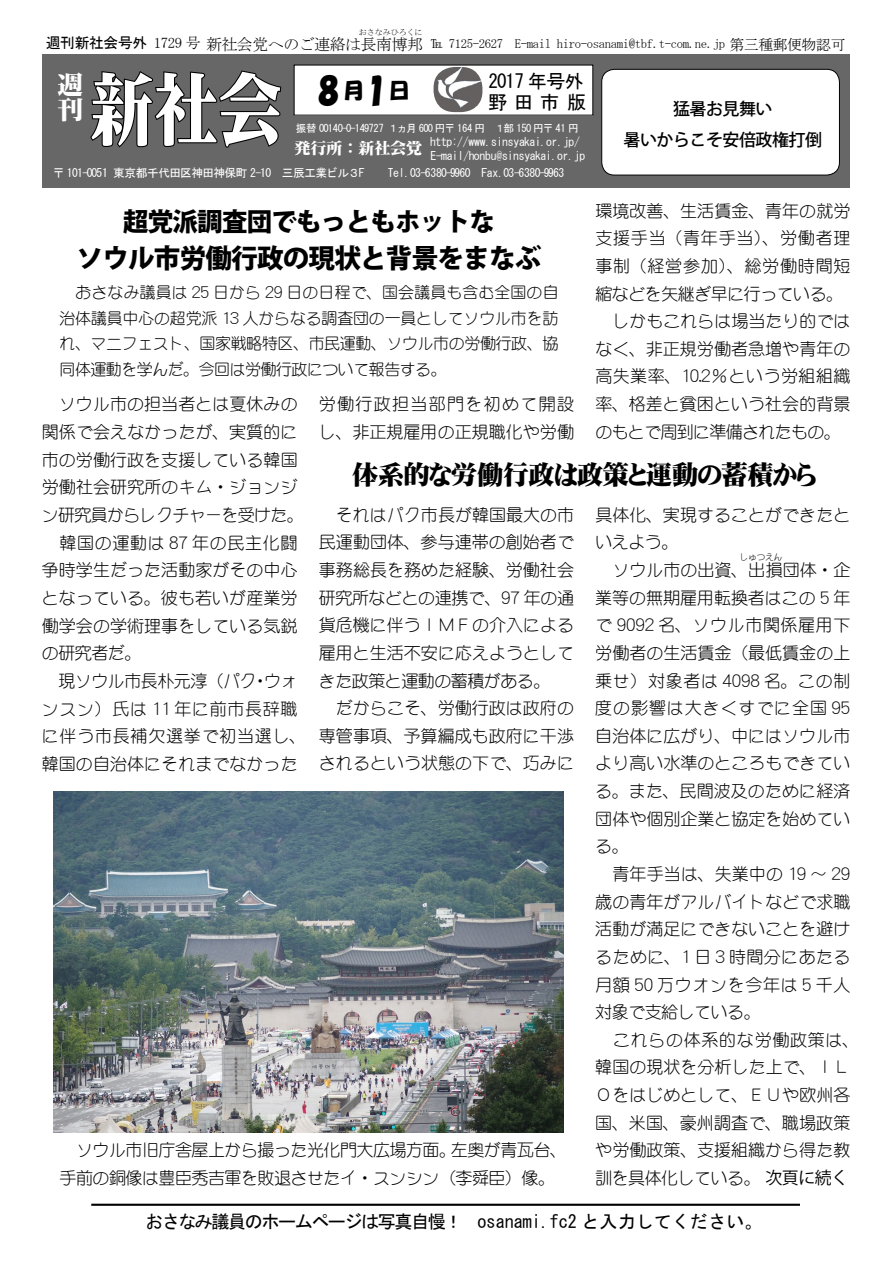
<style>
.page{position:relative;width:893px;height:1263px;background:#fff}
.page>*{position:absolute;margin:0;border:0;box-sizing:border-box;transform-origin:0 0}
.t1{font:79.65px "NIS M9 83 pv RKSJ H";color:#fff;scale:.8 1}
.t2{font:34.05px "HGS Soei Kakupoptai";color:#000}
.t3{font:26.55px "DF Mincho UB WING RKSJ H";letter-spacing:-.03em;color:#000}
.t4{font:800 26.55px "Koz Go Pro";letter-spacing:-.03em;color:#000}
.t5{font:800 25.5px "Koz Go Pro";letter-spacing:-.03em;color:#000}
.t6{font:25.5px/25.5px "NIS M9 83 pv RKSJ H";color:#fff}
.t7{font:21.3px "HGS Soei Kakupoptai";color:#000}
.t8{font:19.2px "MS Gothic";letter-spacing:-.035em;color:#000}
.t9{font:18px "MS Gothic";letter-spacing:-.08em;color:#000}
.t10{font:16.95px/27.6px "DF Maru Gothic Lt WINP RKSJ H";color:#000}
.t11{font:16.95px/27.6px "DF Maru Gothic Lt WINP RKSJ H";letter-spacing:-.03em;color:#000}
.t12{font:16.95px/27.6px "DF Maru Gothic Lt WINP RKSJ H";letter-spacing:.075em;color:#000}
.t13{font:500 16.95px/30.8px "Koz Go Pro";letter-spacing:-.03em;color:#000;text-align:center}
.t14{font:15.9px/25.5px "DF Maru Gothic Lt WINP RKSJ H";letter-spacing:-.03em;color:#000;text-align:justify}
.t15{font:15.9px "MS Mincho";letter-spacing:-.03em;color:#000}
.t16{font:15.9px "NIS M9 83 pv RKSJ H";color:#fff}
.t17{font:14.85px "MS Gothic";letter-spacing:-.03em;color:#000}
.t18{font:12.75px "MS Mincho";letter-spacing:-.03em;color:#000}
.t19{font:11.7px/13.8px "MS Gothic";letter-spacing:-.035em;color:#fff}
.t20{font:10.65px "MS Gothic";letter-spacing:-.045em;color:#fff}
.t21{font:8.55px "DF Maru Gothic Lt WINP RKSJ H";color:#000}
.t22{font:7.95px "MS Mincho";color:#000}
.s1{font-family:"MS Mincho"}
.s2{font-size:15.9px}
.s3{font-size:14.85px}
.s4{font-size:34.05px}
.s5{font-family:"Koz Go Pro"}
</style>
<div class="page">
<div style="left:42px;top:54px;width:807px;height:134px;background:#686767"></div>
<svg style="left:90px;top:70px;width:192px;height:78px"></svg>
<div style="left:294px;top:65px;width:299px;height:50px;background:#fff"></div>
<div style="left:602px;top:69px;width:237px;height:106px;background:#fff;border-radius:13px"></div>
<div style="left:601px;top:69px;width:239px;height:106px;border:1px solid #000;border-radius:13px"></div>
<img style="left:434px;top:67px;width:48px;height:45px">
<hr style="left:91px;top:1204px;width:709px;height:2px;background:#000">
<img style="left:53px;top:792px;width:510px;height:340px">
<p class="t22" style="left:359px;top:28px;width:65px">おさなみひろくに</p>
<p class="t17" style="left:46px;top:35px;width:156px">週刊新社会号外 <span class="s1">1729 号</span></p>
<p class="t18" style="left:376px;top:37px;width:471px"><span class="s2">南博邦</span> ℡ 7125-2627 E-mail hiro-osanami@tbf.t-com.ne.jp <span class="s3">第三種郵便物認可</span></p>
<p class="t15" style="left:206px;top:36px;width:172px">新社会党へのご連絡は長</p>
<h3 class="t6" style="left:58px;top:70px;width:27px">週刊</h3>
<h1 class="t1" style="left:90px;top:60px;width:241px">新社会</h1>
<h2 class="t2" style="left:317px;top:73px;width:24px">8</h2>
<p class="t7" style="left:343px;top:80px;width:68px">月<span class="s4">1</span>日</p>
<p class="t8" style="left:489px;top:71px;width:97px">2017 年号外</p>
<p class="t8" style="left:488px;top:92px;width:100px">野 田 市 版</p>
<p class="t20" style="left:296px;top:123px;width:284px">振替 00140-0-149727 １ヵ月 600 円〒 164 円　１部 150 円〒 41 円</p>
<p class="t19" style="left:430px;top:135px;width:157px">http://www.sinsyakai.or.jp/<br>E-mail/honbu@sinsyakai.or.jp</p>
<p class="t16" style="left:295px;top:138px;width:129px">発行所 : 新社会党</p>
<p class="t19" style="left:53px;top:166px;width:313px">〒 101-0051 東京都千代田区神田神保町 2-10 三辰工業ビル３F</p>
<p class="t19" style="left:388px;top:166px;width:178px">Tel.03-6380-9960 Fax.03-6380-9963</p>
<p class="t13" style="left:624px;top:94px;width:200px">猛暑お見舞い<br>暑いからこそ安倍政権打倒</p>
<p class="t10" style="left:595px;top:197px;width:257px">環境改善、生活賃金、青年の就労支援手当（青年手当）、労働者理事制（経営参加）、総労働時間短縮などを矢継ぎ早に行っている。　しかもこれらは場当たり的ではなく、非正規労働者急増や青年の高失業率、10.2％という労組組織率、格差と貧困という社会的背景のもとで周到に準備されたもの。</p>
<h3 class="t5" style="left:123px;top:205px;width:373px">超党派調査団でもっともホットな</h3>
<h3 class="t4" style="left:77px;top:241px;width:466px">ソウル市労働行政の現状と背景をまなぶ</h3>
<p class="t14" style="left:60px;top:280px;width:501px">　おさなみ議員は 25 日から 29 日の日程で、国会議員も含む全国の自治体議員中心の超党派 13 人からなる調査団の一員としてソウル市を訪れ、マニフェスト、国家戦略特区、市民運動、ソウル市の労働行政、協同体運動を学んだ。今回は労働行政について報告する。</p>
<p class="t10" style="left:42px;top:391px;width:266px">　ソウル市の担当者とは夏休みの関係で会えなかったが、実質的に市の労働行政を支援している韓国労働社会研究所のキム・ジョンジン研究員からレクチャーを受けた。　韓国の運動は 87 年の民主化闘争時学生だった活動家がその中心となっている。彼も若いが産業労働学会の学術理事をしている気鋭の研究者だ。<br>　現ソウル市長朴元淳（パク・ウォンスン）氏は 11 年に前市長辞職に伴う市長補欠選挙で初当選し、韓国の自治体にそれまでなかった</p>
<p class="t12" style="left:319px;top:391px;width:257px">労働行政担当部門を初めて開設し、非正規雇用の正規職化や労働</p>
<h3 class="t3" style="left:352px;top:461px;width:466px">体系的な労働行政は政策と運動の蓄積から</h3>
<p class="t10" style="left:319px;top:501px;width:257px">　それはパク市長が韓国最大の市民運動団体、参与連帯の創始者で事務総長を務めた経験、労働社会研究所などとの連携で、97 年の通貨危機に伴うＩＭＦの介入による雇用と生活不安に応えようとしてきた政策と運動の蓄積がある。<br>　だからこそ、労働行政は政府の専管事項、予算編成も政府に干渉されるという状態の下で、巧みに</p>
<p class="t10" style="left:595px;top:501px;width:257px">具体化、実現することができたといえよう。<br>　ソウル市の出資、出損団体・企</p>
<p class="t21" style="left:740px;top:553px;width:44px">しゅつえん</p>
<p class="t10" style="left:595px;top:584px;width:265px">業等の無期雇用転換者はこの 5 年で 9092 名、ソウル市関係雇用下労働者の生活賃金（最低賃金の上乗せ）対象者は 4098 名。この制度の影響は大きくすでに全国 95自治体に広がり、中にはソウル市より高い水準のところもできている。また、民間波及のために経済団体や個別企業と協定を始めている。<br>　青年手当は、失業中の 19 ～ 29歳の青年がアルバイトなどで求職活動が満足にできないことを避けるために、1 日 3 時間分にあたる月額 50 万ウオンを今年は 5 千人対象で支給している。<br>　これらの体系的な労働政策は、韓国の現状を分析した上で、ＩＬ<br>Ｏをはじめとして、ＥＵや欧州各国、米国、豪州調査で、職場政策や労働政策、支援組織から得た教訓を具体化している。 <span class="s5">次頁に続く</span></p>
<p class="t11" style="left:60px;top:1136px;width:509px">　ソウル市旧庁舎屋上から撮った光化門大広場方面。左奥が青瓦台、手前の銅像は豊臣秀吉軍を敗退させたイ・スンシン（李舜臣）像。</p>
<p class="t9" style="left:145px;top:1212px;width:619px">おさなみ議員のホームページは写真自慢！　osanami.fc2 と入力してください。</p>
</div>
